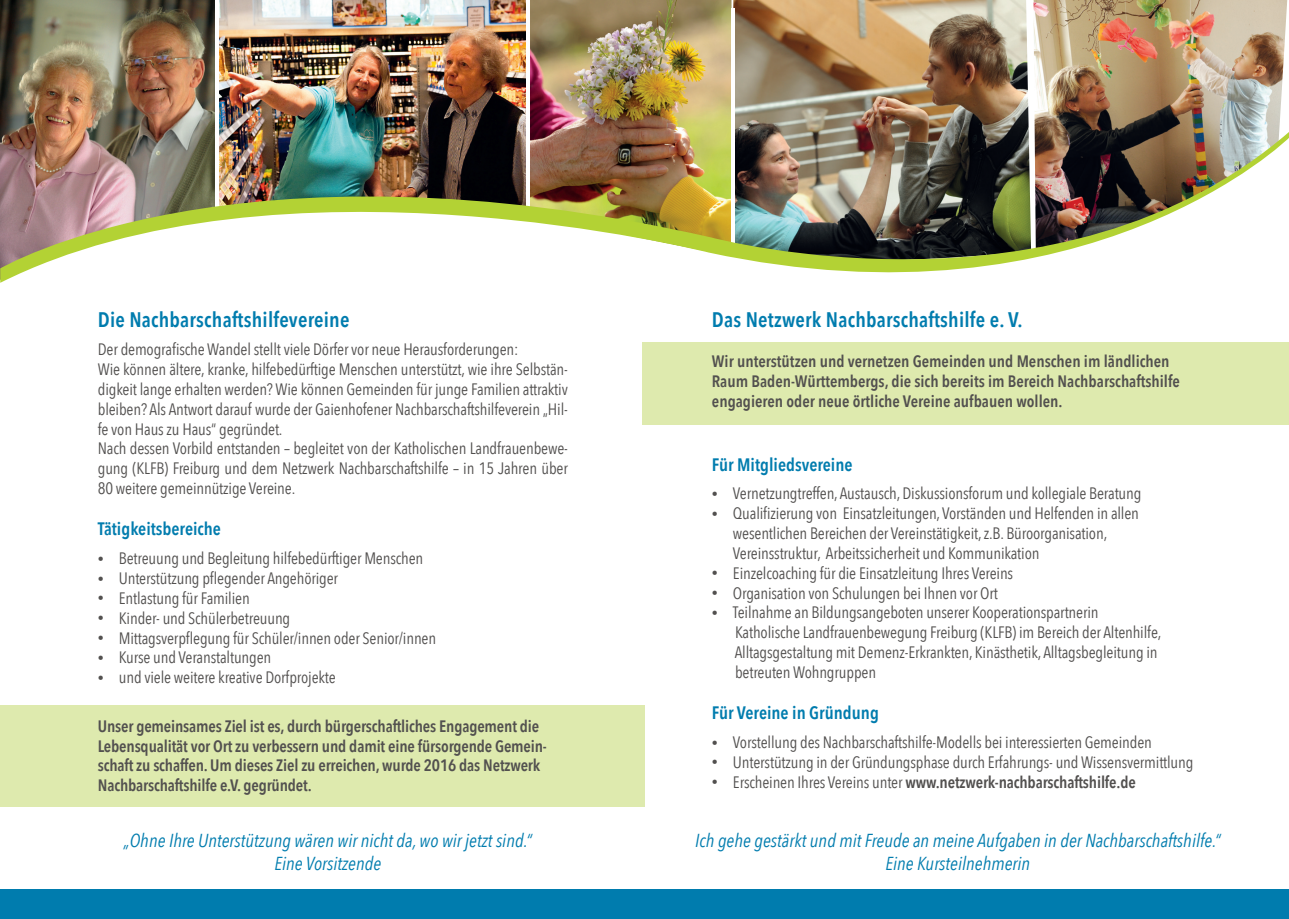
<style>
.page{position:relative;width:1289px;height:919px;background:#fff}
.page>*{position:absolute;margin:0;border:0;box-sizing:border-box;transform-origin:0 0}
.t1{font:600 21px "Avenir Next Condensed";letter-spacing:.01em;color:#007cae}
.t2{font:italic 18.75px/22.5px "Avenir Next Condensed";color:#007cae;text-align:center}
.t3{font:600 18px "Avenir Next Condensed";color:#007cae}
.t4{font:16.5px/19.8px "Avenir Next Condensed";letter-spacing:-.01em;color:#52504f}
.t5{font:600 16.5px/19.8px "Avenir Next Condensed";letter-spacing:-.01em;color:#52504f}
.s1{font-size:12px}
.s2{font-weight:400;font-size:12px}
.s3{font-weight:400}
</style>
<div class="page">
<div style="left:642px;top:343px;width:646px;height:82px;background:#deeaae"></div>
<div style="left:0;top:705px;width:644px;height:102px;background:#deeaae"></div>
<img style="left:0;top:0;width:215px;height:130px">
<img style="left:219px;top:0;width:307px;height:130px">
<img style="left:733px;top:0;width:296px;height:130px">
<img style="left:530px;top:0;width:202px;height:130px">
<img style="left:1033px;top:0;width:254px;height:130px">
<div style="left:0;top:889px;width:1288px;height:29px;background:#007cae"></div>
<hr style="left:731px;top:8px;width:4px;height:238px;background:#fff">
<img style="left:0;top:130px;width:1288px;height:153px">
<p class="t1" style="left:98px;top:301px;width:253px">Die Nachbarschaftshilfevereine</p>
<p class="t4" style="left:98px;top:339px;width:471px">Der demografische Wandel stellt viele Dörfer vor neue Herausforderungen:<br>Wie können ältere, kranke, hilfebedürftige Menschen unterstützt, wie ihre Selbstän&shy;digkeit lange erhalten werden? Wie können Gemeinden für junge Familien attraktiv bleiben? Als Antwort darauf wurde der Gaienhofener Nachbarschaftshilfeverein „Hil&shy;fe von Haus zu Haus“ gegründet.<br>Nach dessen Vorbild entstanden – begleitet von der Katholischen Landfrauenbewe&shy;gung (KLFB) Freiburg und dem Netzwerk Nachbarschaftshilfe – in 15 Jahren über 80 weitere gemeinnützige Vereine.</p>
<p class="t3" style="left:98px;top:513px;width:125px">Tätigkeitsbereiche</p>
<p class="t4" style="left:98px;top:547px;width:327px"><span class="s1">•</span> Betreuung und Begleitung hilfebedürftiger Menschen</p>
<p class="t4" style="left:98px;top:567px;width:242px"><span class="s1">•</span> Unterstützung pflegender Angehöriger</p>
<p class="t4" style="left:98px;top:587px;width:153px"><span class="s1">•</span> Entlastung für Familien</p>
<p class="t4" style="left:98px;top:607px;width:194px"><span class="s1">•</span> Kinder- und Schülerbetreuung</p>
<p class="t4" style="left:98px;top:627px;width:340px"><span class="s1">•</span> Mittagsverpflegung für Schüler/innen oder Senior/innen</p>
<p class="t4" style="left:98px;top:646px;width:175px"><span class="s1">•</span> Kurse und Veranstaltungen</p>
<p class="t4" style="left:98px;top:666px;width:239px"><span class="s1">•</span> und viele weitere kreative Dorfprojekte</p>
<p class="t5" style="left:98px;top:715px;width:450px">Unser gemeinsames Ziel ist es, durch bürgerschaftliches Engagement die Lebensqualität vor Ort zu verbessern und damit eine fürsorgende Gemein&shy;schaft zu schaffen. Um dieses Ziel zu erreichen, wurde 2016 das Netzwerk Nachbarschaftshilfe e.V. gegründet.</p>
<p class="t2" style="left:124px;top:829px;width:409px">„Ohne Ihre Unterstützung wären wir nicht da, wo wir jetzt sind.“<br>Eine Vorsitzende</p>
<p class="t2" style="left:695px;top:829px;width:527px">Ich gehe gestärkt und mit Freude an meine Aufgaben in der Nachbarschaftshilfe.“<br>Eine Kursteilnehmerin</p>
<p class="t1" style="left:712px;top:301px;width:312px">Das Netzwerk Nachbarschaftshilfe e. V.</p>
<p class="t5" style="left:712px;top:351px;width:469px">Wir unterstützen und vernetzen Gemeinden und Menschen im ländlichen<br>Raum Baden-Württembergs, die sich bereits im Bereich Nachbarschaftshilfe engagieren oder neue örtliche Vereine aufbauen wollen.</p>
<p class="t3" style="left:712px;top:449px;width:142px">Für Mitgliedsvereine</p>
<p class="t4" style="left:712px;top:483px;width:431px"><span class="s1">•</span> Vernetzungtreffen, Austausch, Diskussionsforum und kollegiale Beratung</p>
<p class="t4" style="left:733px;top:503px;width:407px;text-indent:-21px"><span class="s1">•</span> Qualifizierung von Einsatzleitungen, Vorständen und Helfenden in allen wesentlichen Bereichen der Vereinstätigkeit, z.B. Büroorganisation,<br>Vereinsstruktur, Arbeitssicherheit und Kommunikation</p>
<p class="t4" style="left:712px;top:562px;width:303px"><span class="s1">•</span> Einzelcoaching für die Einsatzleitung Ihres Vereins</p>
<p class="t4" style="left:712px;top:582px;width:287px"><span class="s1">•</span> Organisation von Schulungen bei Ihnen vor Ort</p>
<p class="t4" style="left:734px;top:602px;width:428px;text-indent:-23px"><span class="s1">•</span> Teilnahme an Bildungsangeboten unserer Kooperationspartnerin Katholische Landfrauenbewegung Freiburg (KLFB) im Bereich der Altenhilfe, Alltagsgestaltung mit Demenz-Erkrankten, Kinästhetik, Alltagsbegleitung in betreuten Wohngruppen</p>
<p class="t3" style="left:712px;top:697px;width:168px">Für Vereine in Gründung</p>
<p class="t4" style="left:712px;top:731px;width:441px"><span class="s1">•</span> Vorstellung des Nachbarschaftshilfe-Modells bei interessierten Gemeinden</p>
<p class="t4" style="left:712px;top:751px;width:483px"><span class="s1">•</span> Unterstützung in der Gründungsphase durch Erfahrungs- und Wissensvermittlung</p>
<p class="t5" style="left:712px;top:771px;width:425px"><span class="s2">•</span> <span class="s3">Erscheinen Ihres Vereins unter</span> www.netzwerk-nachbarschaftshilfe.de</p>
</div>
